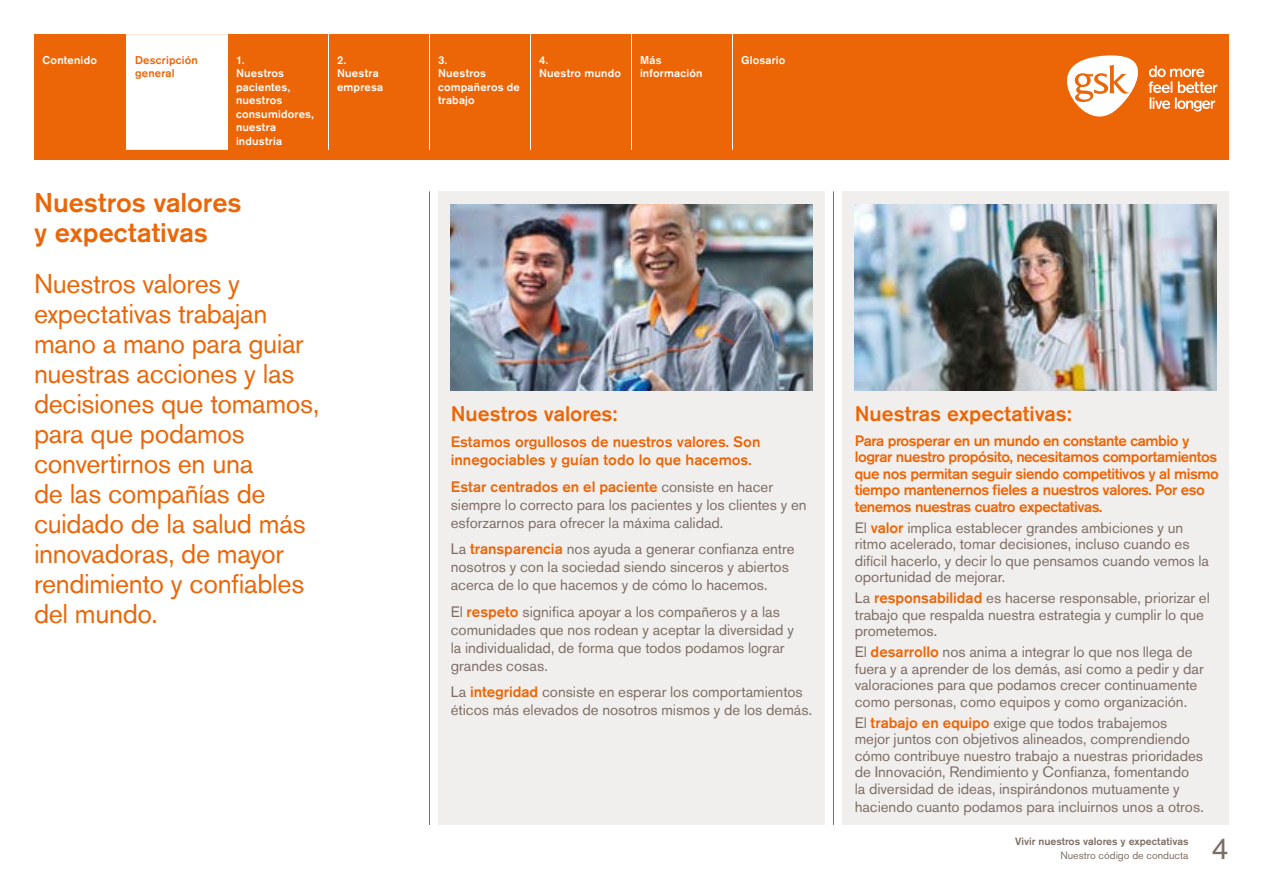
<style>
.page{position:relative;width:1263px;height:893px;background:#fff}
.page>*{position:absolute;margin:0;border:0;box-sizing:border-box;transform-origin:0 0}
.t1{font:30px "Akzidenz Grotesk GSK";color:#7d6e65}
.Standfirst{font:27px/30px "Akzidenz Grotesk GSK";letter-spacing:-.015em;color:#ec6608}
.Head_1{font:500 27px/30px "Akzidenz Grotesk GSK";color:#ec6608}
.Head_2{font:500 21px "Akzidenz Grotesk GSK";color:#ec6608}
.BoxText_Grey{font:15px/16.5px "Akzidenz Grotesk GSK";color:#7d6e65}
.Head_3{font:500 15px/16.5px "Akzidenz Grotesk GSK";letter-spacing:-.03em;color:#ec6608}
.Head_3-2{font:500 15px/18px "Akzidenz Grotesk GSK";color:#ec6608}
.t2{font:500 11.25px/13.5px "Akzidenz Grotesk GSK";letter-spacing:.02em;color:#fff}
.t3{font:500 11.25px/13.5px "Akzidenz Grotesk GSK";letter-spacing:.02em;color:#ec6608}
.t4{font:500 10.5px "Akzidenz Grotesk GSK";color:#7d6e65}
.t5{font:10.5px "Akzidenz Grotesk GSK";color:#7d6e65}
.s1{font-weight:500;color:#ec6608}
.s2{font-family:"Akzidenz Grotesk Pro"}
</style>
<div class="page">
<div style="left:34px;top:34px;width:1195px;height:126px;background:#ec6608"></div>
<div style="left:127px;top:34px;width:100px;height:116px;background:#fff"></div>
<hr style="left:126px;top:34px;width:1px;height:116px;background:#fff">
<hr style="left:227px;top:34px;width:1px;height:116px;background:#fff">
<hr style="left:328px;top:34px;width:1px;height:116px;background:#fff">
<hr style="left:429px;top:34px;width:1px;height:116px;background:#fff">
<hr style="left:530px;top:34px;width:1px;height:116px;background:#fff">
<hr style="left:631px;top:34px;width:1px;height:116px;background:#fff">
<hr style="left:732px;top:34px;width:1px;height:116px;background:#fff">
<svg style="left:1148px;top:65px;width:69px;height:47px"></svg>
<svg style="left:1067px;top:55px;width:71px;height:62px"></svg>
<div style="left:438px;top:191px;width:387px;height:634px;background:#f1efee"></div>
<div style="left:842px;top:191px;width:387px;height:634px;background:#f1efee"></div>
<hr style="left:833px;top:191px;width:1px;height:634px;background:#7d6e65">
<hr style="left:429px;top:191px;width:1px;height:634px;background:#7d6e65">
<img style="left:855px;top:204px;width:361px;height:186px">
<img style="left:451px;top:204px;width:361px;height:186px">
<p class="t2" style="left:43px;top:53px;width:56px">Contenido</p>
<p class="t3" style="left:135px;top:53px;width:64px">Descripción general</p>
<p class="t2" style="left:236px;top:53px;width:79px">1.<br>Nuestros pacientes, nuestros consumidores, nuestra industria</p>
<p class="t2" style="left:337px;top:53px;width:48px">2.<br>Nuestra empresa</p>
<p class="t2" style="left:438px;top:53px;width:83px">3.<br>Nuestros compañeros de trabajo</p>
<p class="t2" style="left:539px;top:53px;width:83px">4.<br>Nuestro mundo</p>
<p class="t2" style="left:640px;top:53px;width:64px">Más información</p>
<p class="t2" style="left:741px;top:53px;width:46px">Glosario</p>
<p class="Head_1" style="left:34px;top:187px;width:209px">Nuestros valores y expectativas</p>
<p class="Standfirst" style="left:34px;top:269px;width:287px">Nuestros valores y expectativas trabajan mano a mano para guiar nuestras acciones y las decisiones que tomamos, para que podamos convertirnos en una<br>de las compañías de cuidado de la salud más innovadoras, de mayor rendimiento y confiables del mundo.</p>
<p class="Head_2" style="left:451px;top:400px;width:168px">Nuestros valores:</p>
<p class="Head_3-2" style="left:451px;top:433px;width:311px">Estamos orgullosos de nuestros valores. Son innegociables y guían todo lo que hacemos.</p>
<p class="BoxText_Grey" style="left:451px;top:477px;width:357px;line-height:18px"><span class="s1">Estar centrados en el paciente</span> consiste en hacer siempre lo correcto para los pacientes y los clientes y en esforzarnos para ofrecer la máxima calidad.</p>
<p class="BoxText_Grey" style="left:451px;top:540px;width:345px;line-height:18px"><span class="s2">La</span> <span class="s1">transparencia</span> nos ayuda a generar confianza entre nosotros y con la sociedad siendo sinceros y abiertos acerca de lo que hacemos y de cómo lo hacemos.</p>
<p class="BoxText_Grey" style="left:451px;top:602px;width:345px;line-height:18px"><span class="s2">El</span> <span class="s1">respeto</span> significa apoyar a los compañeros y a las comunidades que nos rodean y aceptar la diversidad y la individualidad, de forma que todos podamos lograr grandes cosas.</p>
<p class="BoxText_Grey" style="left:451px;top:683px;width:363px;line-height:18px"><span class="s2">La</span> <span class="s1">integridad</span> consiste en esperar los comportamientos éticos más elevados de nosotros mismos y de los demás.</p>
<p class="Head_2" style="left:855px;top:400px;width:218px">Nuestras expectativas:</p>
<p class="Head_3" style="left:855px;top:432px;width:366px">Para prosperar en un mundo en constante cambio y lograr nuestro propósito, necesitamos comportamientos que nos permitan seguir siendo competitivos y al mismo tiempo mantenernos fieles a nuestros valores. Por eso tenemos nuestras cuatro expectativas.</p>
<p class="BoxText_Grey" style="left:855px;top:519px;width:356px"><span class="s2">El</span> <span class="s1">valor</span> implica establecer grandes ambiciones y un ritmo acelerado, tomar decisiones, incluso cuando es difícil hacerlo, y decir lo que pensamos cuando vemos la oportunidad de mejorar.</p>
<p class="BoxText_Grey" style="left:855px;top:590px;width:357px"><span class="s2">La</span> <span class="s1">responsabilidad</span> es hacerse responsable, priorizar el trabajo que respalda nuestra estrategia y cumplir lo que prometemos.</p>
<p class="BoxText_Grey" style="left:855px;top:644px;width:350px"><span class="s2">El</span> <span class="s1">desarrollo</span> nos anima a integrar lo que nos llega de fuera y a aprender de los demás, así como a pedir y dar valoraciones para que podamos crecer continuamente como personas, como equipos y como organización.</p>
<p class="BoxText_Grey" style="left:855px;top:714px;width:350px"><span class="s2">El</span> <span class="s1">trabajo en equipo</span> exige que todos trabajemos mejor juntos con objetivos alineados, comprendiendo cómo contribuye nuestro trabajo a nuestras prioridades de Innovación, Rendimiento y Confianza, fomentando la diversidad de ideas, inspirándonos mutuamente y</p>
<p class="BoxText_Grey" style="left:855px;top:798px;width:351px">haciendo cuanto podamos para incluirnos unos a otros.</p>
<p class="t4" style="left:1015px;top:835px;width:175px">Vivir nuestros valores y expectativas</p>
<p class="t5" style="left:1060px;top:848px;width:130px">Nuestro código de conducta</p>
<h1 class="t1" style="left:1211px;top:829px;width:19px">4</h1>
</div>
